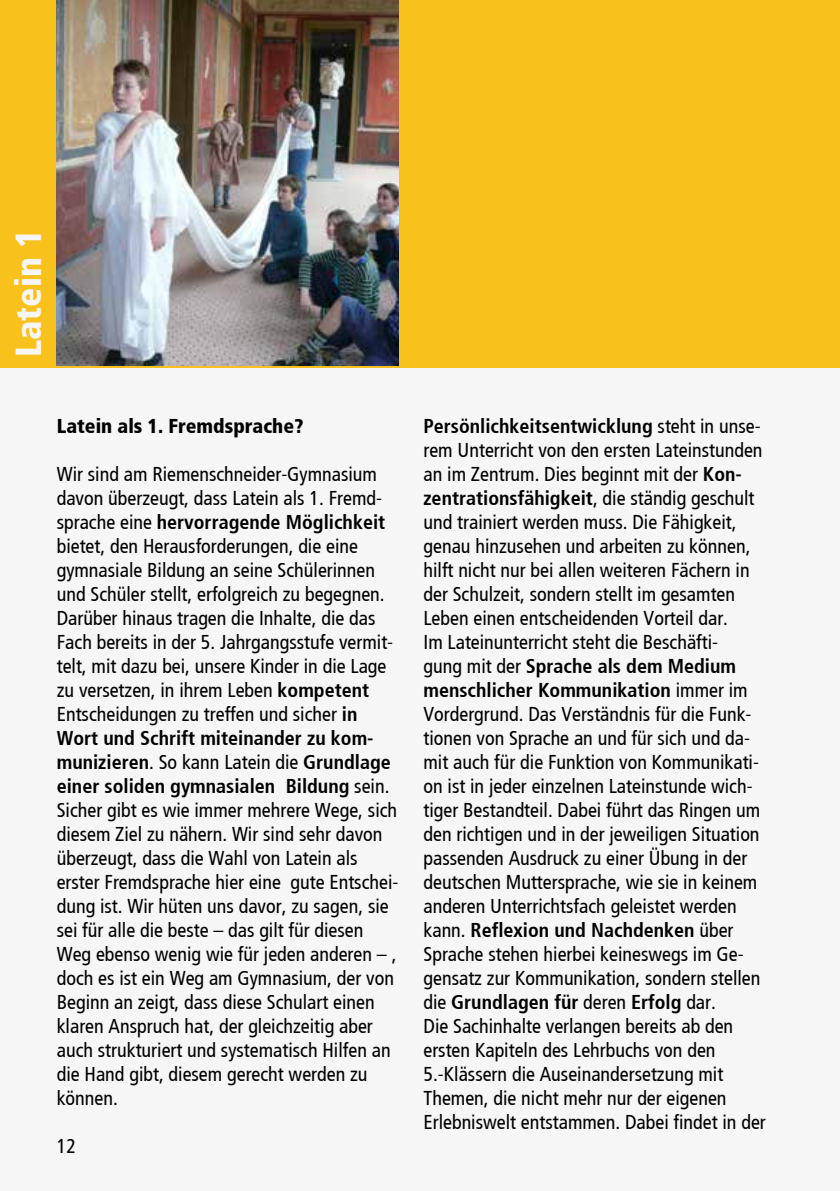
<style>
.page{position:relative;width:840px;height:1191px;background:#fff}
.page>*{position:absolute;margin:0;border:0;box-sizing:border-box;transform-origin:0 0}
.t1{font:36px "Frutiger Black Cn";color:#f6f6f6}
.t2{font:20px/24px "Frutiger Cn";color:#000}
.t3{font:20px/24px "Frutiger Bold Cn";color:#000}
.t4{font:20px "Frutiger Black Cn";color:#000}
.s1{font-family:"Frutiger Cn"}
.s2{font-family:"Frutiger Bold Cn"}
</style>
<div class="page">
<div style="left:0;top:0;width:839px;height:368px;background:#f9c11b"></div>
<div style="left:0;top:369px;width:839px;height:822px;background:#f6f6f6"></div>
<img style="left:57px;top:0;width:341px;height:366px">
<h1 class="t1" style="left:7px;top:357px;width:130px;rotate:-90deg">Latein 1</h1>
<p class="t4" style="left:57px;top:414px;width:248px">Latein als 1. Fremdsprache?</p>
<p class="t2" style="left:57px;top:462px;width:326px">Wir sind am Riemenschneider-Gymnasium davon überzeugt, dass Latein als 1. Fremd-</p>
<p class="t3" style="left:57px;top:510px;width:330px"><span class="s1">sprache eine</span> hervorragende Möglichkeit</p>
<p class="t2" style="left:57px;top:534px;width:338px">bietet, den Herausforderungen, die eine gymnasiale Bildung an seine Schülerinnen und Schüler stellt, erfolgreich zu begegnen.<br>Darüber hinaus tragen die Inhalte, die das Fach bereits in der 5. Jahrgangsstufe vermit&shy;telt, mit dazu bei, unsere Kinder in die Lage zu versetzen, in ihrem Leben <span class="s2">kompetent </span>Entscheidungen zu treffen und sicher <span class="s2">in</span></p>
<p class="t3" style="left:57px;top:726px;width:335px">Wort und Schrift miteinander zu kom&shy;munizieren<span class="s1">. So kann Latein die</span> Grundlage einer soliden gymnasialen Bildung <span class="s1">sein.</span></p>
<p class="t2" style="left:57px;top:798px;width:343px">Sicher gibt es wie immer mehrere Wege, sich diesem Ziel zu nähern. Wir sind sehr davon überzeugt, dass die Wahl von Latein als erster Fremdsprache hier eine gute Entschei&shy;dung ist. Wir hüten uns davor, zu sagen, sie sei für alle die beste – das gilt für diesen Weg ebenso wenig wie für jeden anderen – , doch es ist ein Weg am Gymnasium, der von Beginn an zeigt, dass diese Schulart einen klaren Anspruch hat, der gleichzeitig aber auch strukturiert und systematisch Hilfen an die Hand gibt, diesem gerecht werden zu können.</p>
<p class="t2" style="left:57px;top:1134px;width:21px">12</p>
<p class="t3" style="left:423px;top:414px;width:338px">Persönlichkeitsentwicklung <span class="s1">steht in unse-</span></p>
<p class="t2" style="left:423px;top:438px;width:340px">rem Unterricht von den ersten Lateinstunden an im Zentrum. Dies beginnt mit der <span class="s2">Kon-</span></p>
<p class="t3" style="left:423px;top:486px;width:332px">zentrationsfähigkeit<span class="s1">, die ständig geschult</span></p>
<p class="t2" style="left:423px;top:510px;width:328px">und trainiert werden muss. Die Fähigkeit, genau hinzusehen und arbeiten zu können, hilft nicht nur bei allen weiteren Fächern in der Schulzeit, sondern stellt im gesamten Leben einen entscheidenden Vorteil dar.<br>Im Lateinunterricht steht die Beschäfti-</p>
<p class="t3" style="left:423px;top:654px;width:325px"><span class="s1">gung mit der</span> Sprache als dem Medium menschlicher Kommunikation <span class="s1">immer im</span></p>
<p class="t2" style="left:423px;top:702px;width:338px">Vordergrund. Das Verständnis für die Funk&shy;tionen von Sprache an und für sich und da&shy;mit auch für die Funktion von Kommunikati&shy;on ist in jeder einzelnen Lateinstunde wich&shy;tiger Bestandteil. Dabei führt das Ringen um den richtigen und in der jeweiligen Situation passenden Ausdruck zu einer Übung in der deutschen Muttersprache, wie sie in keinem anderen Unterrichtsfach geleistet werden</p>
<p class="t3" style="left:423px;top:918px;width:311px"><span class="s1">kann.</span> Reflexion und Nachdenken <span class="s1">über</span></p>
<p class="t2" style="left:423px;top:942px;width:338px">Sprache stehen hierbei keineswegs im Ge&shy;gensatz zur Kommunikation, sondern stellen</p>
<p class="t3" style="left:423px;top:990px;width:294px"><span class="s1">die</span> Grundlagen für <span class="s1">deren</span> Erfolg <span class="s1">dar.</span></p>
<p class="t2" style="left:423px;top:1014px;width:344px">Die Sachinhalte verlangen bereits ab den ersten Kapiteln des Lehrbuchs von den 5.-Klässern die Auseinandersetzung mit Themen, die nicht mehr nur der eigenen Erlebniswelt entstammen. Dabei findet in der</p>
</div>
